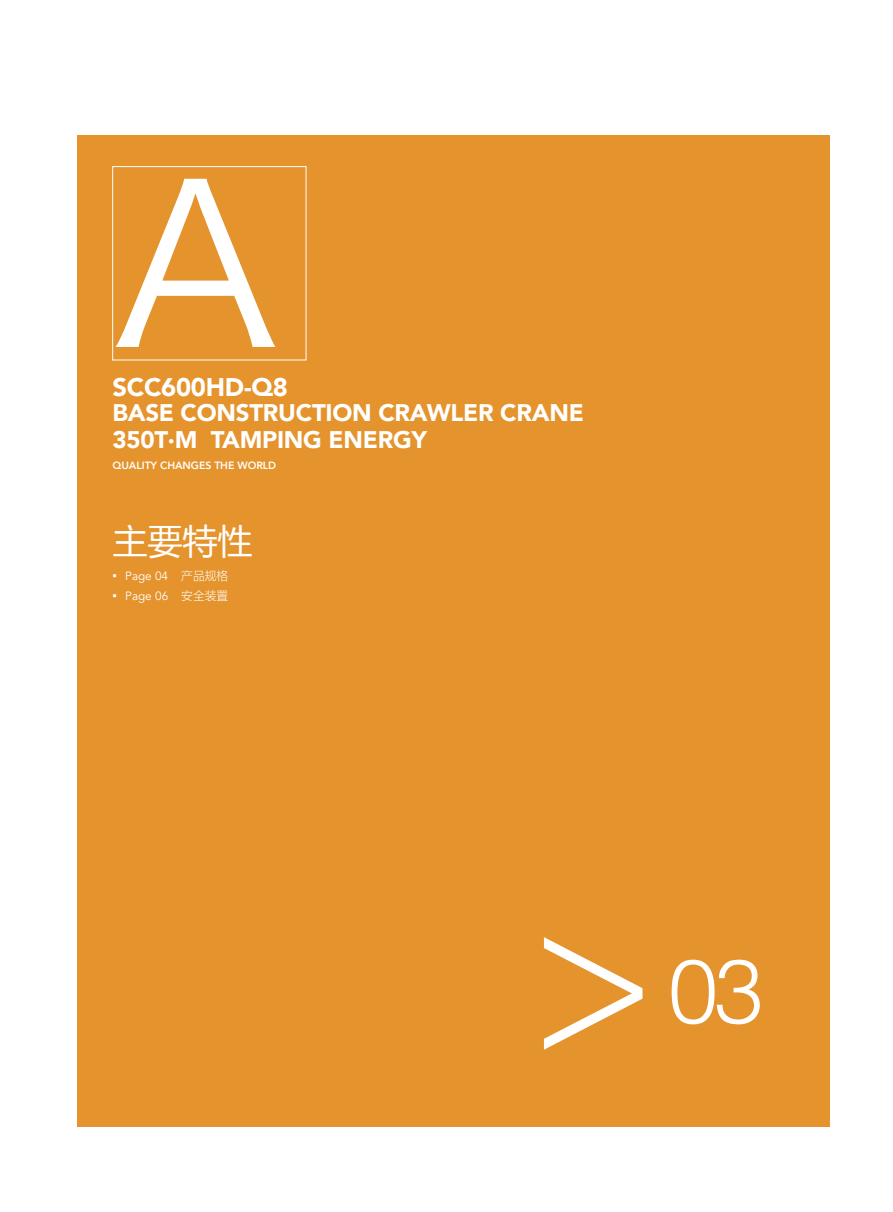
<style>
.page{position:relative;width:893px;height:1212px;background:#fff}
.page>*{position:absolute;margin:0;border:0;box-sizing:border-box;transform-origin:0 0}
.t1{font:221.25px "Hira Kaku Pro W3";color:#fff}
.t2{font:300 218.25px "Avenir";color:#fff;scale:.9 1}
.t3{font:300 90px "Helvetica";color:#fff}
.t4{font:36px "FZLTHK GBK1 0";color:#fff}
.t5{font:900 25.5px "Avenir";letter-spacing:-.01em;color:#fff}
.t6{font:900 24px/27px "Avenir";letter-spacing:-.01em;color:#fff}
.t7{font:12px "Avenir";color:#fff}
.t8{font:800 10.5px "Avenir";letter-spacing:-.005em;color:#fff}
.s1{font-family:"Microsoft Ya Hei"}
.s2{font-family:"FZLTKHK GBK1 0"}
</style>
<div class="page">
<div style="left:77px;top:135px;width:752px;height:992px;background:#e5932c"></div>
<div style="left:112px;top:166px;width:194px;height:194px;border:1px solid #fff"></div>
<h1 class="t1" style="left:112px;top:68px;width:167px">A</h1>
<p class="t5" style="left:112px;top:365px;width:177px">SCC600HD-Q8</p>
<p class="t6" style="left:112px;top:399px;width:473px">BASE CONSTRUCTION CRAWLER CRANE<br>350T·M TAMPING ENERGY</p>
<p class="t8" style="left:112px;top:457px;width:165px">QUALITY CHANGES THE WORLD</p>
<h3 class="t4" style="left:112px;top:521px;width:142px">主要特性</h3>
<p class="t7" style="left:112px;top:569px;width:117px"><span class="s1">▪</span> Page 04 <span class="s2">产品规格</span></p>
<p class="t7" style="left:113px;top:588px;width:117px"><span class="s1">▪</span> Page 06 <span class="s2">安全装置</span></p>
<h2 class="t2" style="left:528px;top:855px;width:147px">&gt;</h2>
<h3 class="t3" style="left:668px;top:914px;width:97px">03</h3>
</div>
